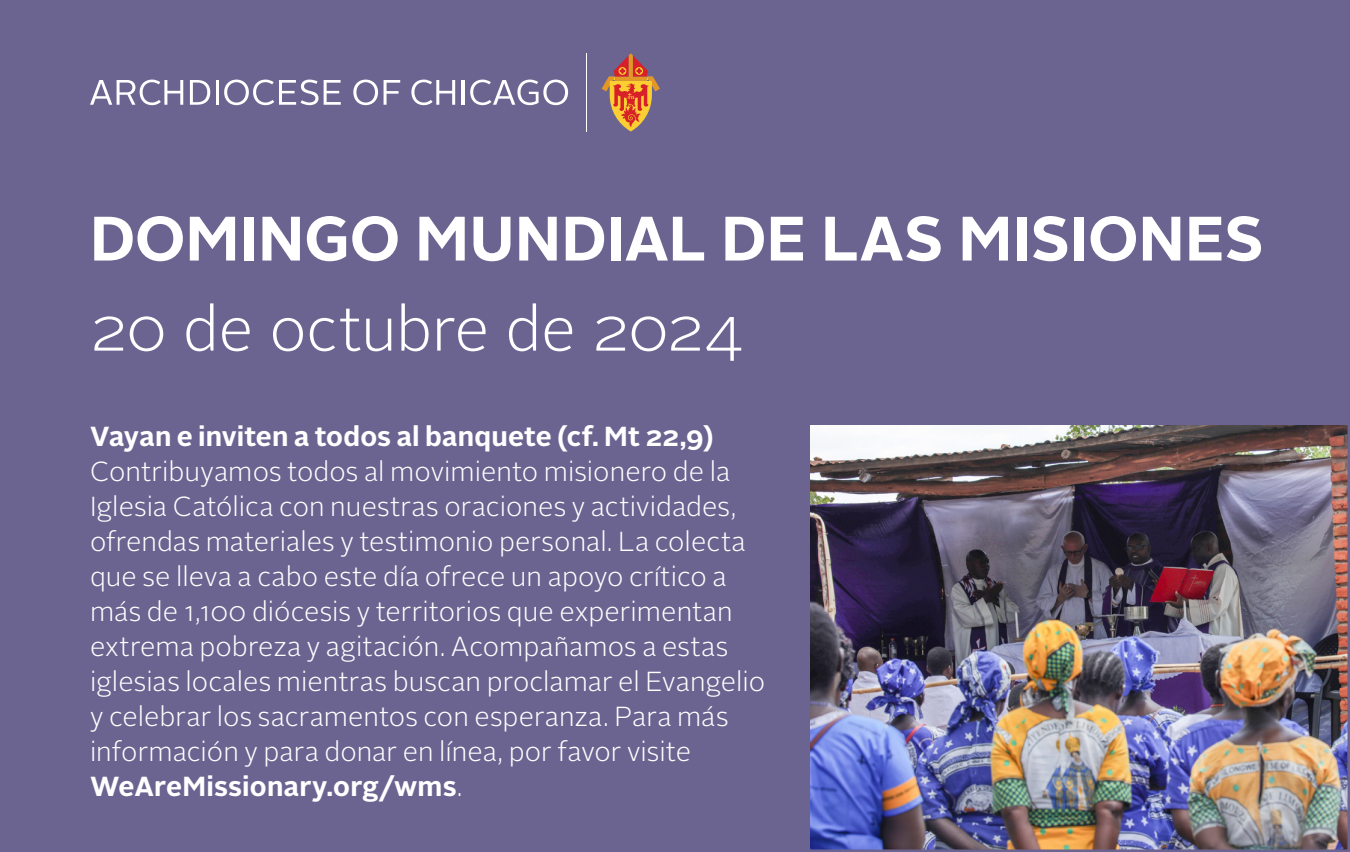
<style>
.page{position:relative;width:1350px;height:852px;background:#fff}
.page>*{position:absolute;margin:0;border:0;box-sizing:border-box;transform-origin:0 0}
.t1{font:700 62.5px "Alright Sans";color:#fff}
.t2{font:300 62.5px "Alright Sans";letter-spacing:-.01em;color:#fff}
.t3{font:300 27.5px/35px "Alright Sans";letter-spacing:.005em;color:#fff}
.t4{font:700 27.5px "Alright Sans";letter-spacing:.005em;color:#fff}
.s1{font-weight:700}
</style>
<div class="page">
<div style="left:0;top:0;width:1350px;height:851px;background:#6b6491"></div>
<img style="left:810px;top:426px;width:537px;height:422px">
<hr style="left:586px;top:53px;width:1px;height:78px;background:#fff">
<svg style="left:90px;top:80px;width:93px;height:25px"></svg>
<svg style="left:190px;top:80px;width:20px;height:25px"></svg>
<hr style="left:216px;top:80px;width:3px;height:25px;background:#fff">
<svg style="left:224px;top:80px;width:94px;height:25px"></svg>
<svg style="left:324px;top:80px;width:17px;height:25px"></svg>
<svg style="left:353px;top:80px;width:25px;height:25px"></svg>
<svg style="left:384px;top:80px;width:16px;height:25px"></svg>
<svg style="left:411px;top:80px;width:44px;height:25px"></svg>
<hr style="left:462px;top:80px;width:3px;height:25px;background:#fff">
<svg style="left:470px;top:80px;width:98px;height:25px"></svg>
<svg style="left:602px;top:53px;width:58px;height:78px"></svg>
<h1 class="t1" style="left:90px;top:195px;width:1175px">DOMINGO MUNDIAL DE LAS MISIONES</h1>
<h1 class="t2" style="left:90px;top:286px;width:655px">20 de octubre de 2024</h1>
<p class="t4" style="left:90px;top:416px;width:625px">Vayan e inviten a todos al banquete (cf. Mt 22,9)</p>
<p class="t3" style="left:90px;top:454px;width:677px">Contribuyamos todos al movimiento misionero de la Iglesia Católica con nuestras oraciones y actividades, ofrendas materiales y testimonio personal. La colecta que se lleva a cabo este día ofrece un apoyo crítico a más de 1,100 diócesis y territorios que experimentan extrema pobreza y agitación. Acompañamos a estas iglesias locales mientras buscan proclamar el Evangelio y celebrar los sacramentos con esperanza. Para más información y para donar en línea, por favor visite <span class="s1">WeAreMissionary.org/wms</span>.</p>
</div>
